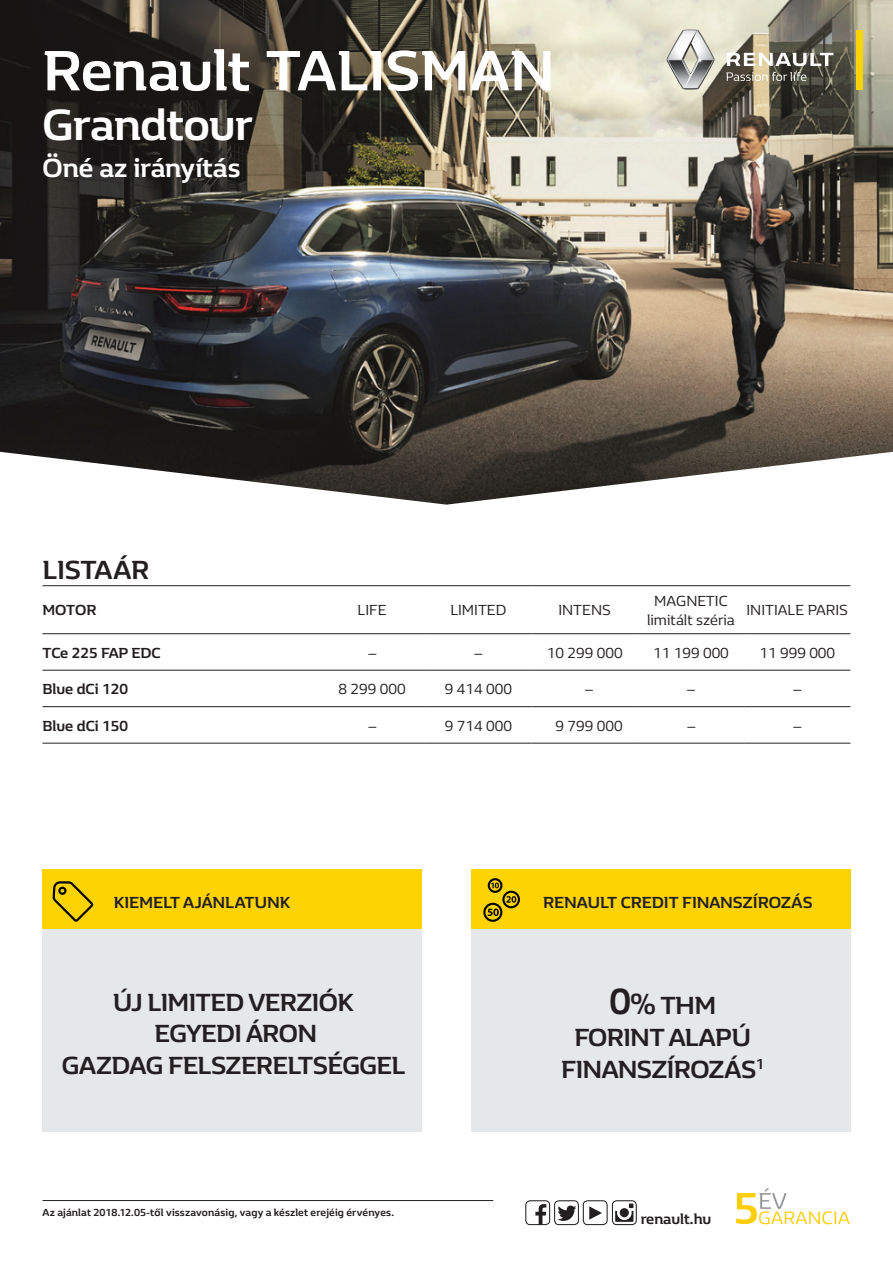
<style>
.page{position:relative;width:893px;height:1263px;background:#fff}
.page>*{position:absolute;margin:0;border:0;box-sizing:border-box;transform-origin:0 0}
.t1{font:700 58.5px "Renault Life";letter-spacing:-.01em;color:#fff}
.t2{font:700 45px "Renault Life";letter-spacing:-.01em;color:#fff}
.t3{font:700 27px "Renault Life";color:#fff}
.t4{font:700 27px "Renault Life";letter-spacing:-.005em;color:#231f20}
.t5{font:700 25.5px "Renault Life";letter-spacing:-.02em;color:#231f20}
.t6{font:700 16.5px "Renault Life";color:#231f20}
.t7{font:15px/19.5px "Renault Life";color:#231f20;text-align:center}
.t8{font:700 15px "Renault Life";color:#231f20}
.t9{font:700 10.5px "Renault Life";letter-spacing:.015em;color:#231f20}
.s1{font-size:37.5px}
.s2{font-size:30px}
</style>
<div class="page">
<hr style="left:43px;top:585px;width:276px;height:1px;background:#231f20">
<hr style="left:319px;top:585px;width:106px;height:1px;background:#231f20">
<hr style="left:425px;top:585px;width:106px;height:1px;background:#231f20">
<hr style="left:531px;top:585px;width:107px;height:1px;background:#231f20">
<hr style="left:638px;top:585px;width:106px;height:1px;background:#231f20">
<hr style="left:744px;top:585px;width:106px;height:1px;background:#231f20">
<hr style="left:43px;top:633px;width:276px;height:1px;background:#231f20">
<hr style="left:319px;top:633px;width:106px;height:1px;background:#231f20">
<hr style="left:425px;top:633px;width:106px;height:1px;background:#231f20">
<hr style="left:531px;top:633px;width:107px;height:1px;background:#231f20">
<hr style="left:638px;top:633px;width:106px;height:1px;background:#231f20">
<hr style="left:744px;top:633px;width:106px;height:1px;background:#231f20">
<hr style="left:43px;top:670px;width:276px;height:1px;background:#231f20">
<hr style="left:319px;top:670px;width:106px;height:1px;background:#231f20">
<hr style="left:425px;top:670px;width:106px;height:1px;background:#231f20">
<hr style="left:531px;top:670px;width:107px;height:1px;background:#231f20">
<hr style="left:638px;top:670px;width:106px;height:1px;background:#231f20">
<hr style="left:744px;top:670px;width:106px;height:1px;background:#231f20">
<hr style="left:43px;top:706px;width:276px;height:1px;background:#231f20">
<hr style="left:319px;top:706px;width:106px;height:1px;background:#231f20">
<hr style="left:425px;top:706px;width:106px;height:1px;background:#231f20">
<hr style="left:531px;top:706px;width:107px;height:1px;background:#231f20">
<hr style="left:638px;top:706px;width:106px;height:1px;background:#231f20">
<hr style="left:744px;top:706px;width:106px;height:1px;background:#231f20">
<hr style="left:43px;top:743px;width:276px;height:1px;background:#231f20">
<hr style="left:319px;top:743px;width:106px;height:1px;background:#231f20">
<hr style="left:425px;top:743px;width:106px;height:1px;background:#231f20">
<hr style="left:531px;top:743px;width:107px;height:1px;background:#231f20">
<hr style="left:638px;top:743px;width:106px;height:1px;background:#231f20">
<hr style="left:744px;top:743px;width:106px;height:1px;background:#231f20">
<img style="left:0;top:0;width:893px;height:505px">
<svg style="left:736px;top:1188px;width:114px;height:36px"></svg>
<hr style="left:43px;top:1200px;width:450px;height:1px;background:#231f20">
<div style="left:526px;top:1200px;width:24px;height:25px;border:1px solid #231f20;border-radius:4px"></div>
<div style="left:554px;top:1200px;width:25px;height:25px;border:1px solid #231f20;border-radius:4px"></div>
<div style="left:583px;top:1200px;width:24px;height:25px;border:1px solid #231f20;border-radius:4px"></div>
<svg style="left:526px;top:1201px;width:110px;height:23px"></svg>
<div style="left:612px;top:1200px;width:24px;height:25px;border:1px solid #231f20;border-radius:4px"></div>
<svg style="left:726px;top:53px;width:107px;height:13px"></svg>
<div style="left:856px;top:30px;width:7px;height:59px;background:#fed304"></div>
<svg style="left:667px;top:30px;width:47px;height:59px;background:#c1c0b9"></svg>
<svg style="left:726px;top:72px;width:80px;height:9px"></svg>
<div style="left:43px;top:918px;width:379px;height:214px;background:#e6e7e9"></div>
<div style="left:471px;top:928px;width:379px;height:204px;background:#e6e7e9"></div>
<div style="left:43px;top:870px;width:379px;height:59px;background:#fed304"></div>
<div style="left:471px;top:870px;width:379px;height:59px;background:#fed304"></div>
<svg style="left:483px;top:878px;width:37px;height:44px"></svg>
<svg style="left:53px;top:881px;width:40px;height:41px"></svg>
<h1 class="t1" style="left:43px;top:31px;width:292px">Renault Talisma</h1>
<h1 class="t1" style="left:510px;top:31px;width:46px">n</h1>
<h2 class="t2" style="left:43px;top:94px;width:212px">Grandtour</h2>
<h3 class="t3" style="left:43px;top:150px;width:199px">Öné az irányítás</h3>
<h3 class="t4" style="left:43px;top:552px;width:108px">LISTAÁR</h3>
<p class="t8" style="left:43px;top:600px;width:51px">Motor</p>
<p class="t7" style="left:358px;top:600px;width:31px">LIFE</p>
<p class="t7" style="left:450px;top:600px;width:58px">LIMITED</p>
<p class="t7" style="left:558px;top:600px;width:54px">INTENS</p>
<p class="t7" style="left:647px;top:590px;width:89px">MAGNETIC limitált széria</p>
<p class="t7" style="left:746px;top:600px;width:103px">INITIALE PARIS</p>
<p class="t8" style="left:43px;top:642px;width:120px">TCe 225 FAP EDC</p>
<p class="t7" style="left:368px;top:642px;width:10px">–</p>
<p class="t7" style="left:474px;top:642px;width:10px">–</p>
<p class="t7" style="left:547px;top:642px;width:77px">10 299 000</p>
<p class="t7" style="left:653px;top:642px;width:77px">11 199 000</p>
<p class="t7" style="left:759px;top:642px;width:77px">11 999 000</p>
<p class="t8" style="left:43px;top:679px;width:87px">Blue dCi 120</p>
<p class="t7" style="left:338px;top:679px;width:69px">8 299 000</p>
<p class="t7" style="left:445px;top:679px;width:69px">9 414 000</p>
<p class="t7" style="left:585px;top:679px;width:10px">–</p>
<p class="t7" style="left:687px;top:679px;width:10px">–</p>
<p class="t7" style="left:793px;top:679px;width:10px">–</p>
<p class="t8" style="left:43px;top:715px;width:87px">Blue dCi 150</p>
<p class="t7" style="left:368px;top:715px;width:10px">–</p>
<p class="t7" style="left:445px;top:715px;width:69px">9 714 000</p>
<p class="t7" style="left:555px;top:715px;width:69px">9 799 000</p>
<p class="t7" style="left:687px;top:715px;width:10px">–</p>
<p class="t7" style="left:793px;top:715px;width:10px">–</p>
<p class="t6" style="left:114px;top:891px;width:21px">Kiemelt</p>
<p class="t6" style="left:183px;top:891px;width:106px">ajánlatunk</p>
<p class="t6" style="left:543px;top:891px;width:271px">RENAULT CREDIT FINANSZÍROZÁS</p>
<h3 class="t5" style="left:113px;top:985px;width:242px">ÚJ LIMITED VERZIÓK</h3>
<h3 class="t5" style="left:154px;top:1017px;width:144px">EGYEDI ÁRON</h3>
<h3 class="t5" style="left:62px;top:1048px;width:345px">GAZDAG FELSZERELTSÉGGEL</h3>
<p class="t9" style="left:43px;top:1205px;width:353px">Az ajánlat 2018.12.05-től visszavonásig, vagy a készlet erejéig érvényes.</p>
<h3 class="t5" style="left:609px;top:988px;width:108px"><span class="s1">0</span><span class="s2">%</span> THM</h3>
<h3 class="t5" style="left:574px;top:1020px;width:112px">forint alapú</h3>
<h3 class="t5" style="left:561px;top:1052px;width:90px">finanszír</h3>
<h3 class="t5" style="left:690px;top:1052px;width:75px">ozás <sup>1</sup></h3>
<p class="t8" style="left:641px;top:1209px;width:72px">renault.hu</p>
</div>
